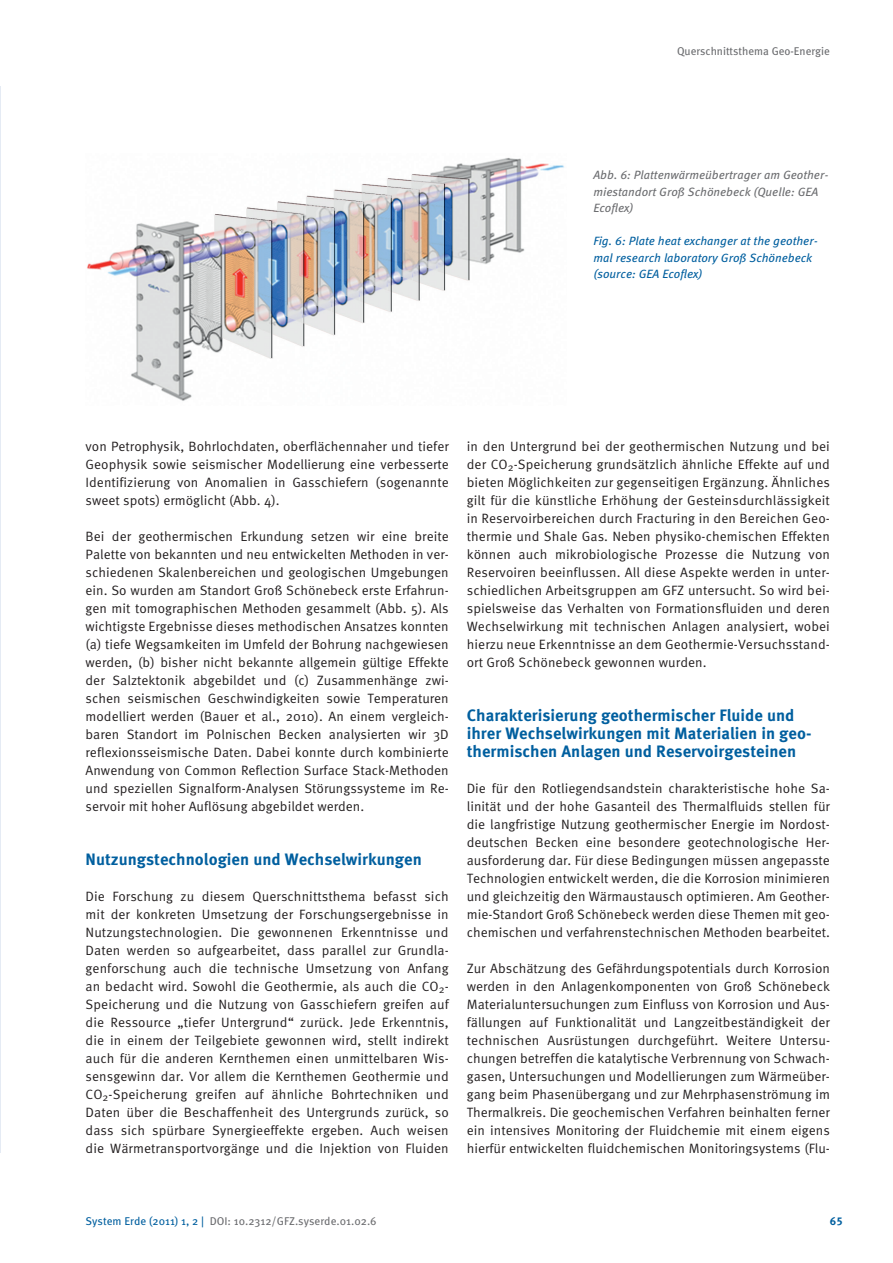
<style>
.page{position:relative;width:893px;height:1263px;background:#fff}
.page>*{position:absolute;margin:0;border:0;box-sizing:border-box;transform-origin:0 0}
.t1{font:700 16.5px/18px "Meta Pro";color:#005f9f}
.t2{font:13.5px/18px "Meta Pro";color:#231f20;text-align:justify}
.t3{font:italic 12px/16.5px "Meta Pro";color:#005f9f}
.t4{font:italic 12px/16.5px "Meta Pro";color:#6c6d70}
.t5{font:11.25px "Meta Pro";color:#6c6d70}
.t6{font:11.25px "Meta";color:#6c6d70}
.t7{font:700 11.25px "Meta Pro";color:#005f9f}
.s1{color:#005f9f}
</style>
<div class="page">
<hr style="left:0;top:86px;width:1px;height:1067px;background:#e5ebf4">
<img style="left:87px;top:157px;width:477px;height:244px">
<p class="t6" style="left:677px;top:44px;width:154px">Querschnittsthema Geo-Energie</p>
<p class="t4" style="left:593px;top:167px;width:237px">Abb. 6: Plattenwärmeübertrager am Geother&shy;miestandort Groß Schönebeck (Quelle: GEA<br>Ecoflex)</p>
<p class="t3" style="left:593px;top:233px;width:226px">Fig. 6: Plate heat exchanger at the geother&shy;mal research laboratory Groß Schönebeck (source: GEA Ecoflex)</p>
<p class="t2" style="left:86px;top:437px;width:365px">von Petrophysik, Bohrlochdaten, oberflächennaher und tiefer Geophysik sowie seismischer Modellierung eine verbesserte Identifizierung von Anomalien in Gasschiefern (sogenannte sweet spots) ermöglicht (Abb. 4).</p>
<p class="t2" style="left:86px;top:527px;width:365px">Bei der geothermischen Erkundung setzen wir eine breite Palette von bekannten und neu entwickelten Methoden in ver&shy;schiedenen Skalenbereichen und geologischen Umgebungen ein. So wurden am Standort Groß Schönebeck erste Erfahrun&shy;gen mit tomographischen Methoden gesammelt (Abb. 5). Als wichtigste Ergebnisse dieses methodischen Ansatzes konnten (a) tiefe Wegsamkeiten im Umfeld der Bohrung nachgewiesen werden, (b) bisher nicht bekannte allgemein gültige Effekte der Salztektonik abgebildet und (c) Zusammenhänge zwi&shy;schen seismischen Geschwindigkeiten sowie Temperaturen modelliert werden (Bauer et al., 2010). An einem vergleich&shy;baren Standort im Polnischen Becken analysierten wir 3D reflexionsseismische Daten. Dabei konnte durch kombinierte Anwendung von Common Reflection Surface Stack-Methoden und speziellen Signalform-Analysen Störungssysteme im Re&shy;servoir mit hoher Auflösung abgebildet werden.</p>
<p class="t1" style="left:86px;top:850px;width:338px">Nutzungstechnologien und Wechselwirkungen</p>
<p class="t2" style="left:86px;top:887px;width:365px">Die Forschung zu diesem Querschnittsthema befasst sich mit der konkreten Umsetzung der Forschungsergebnisse in Nutzungstechnologien. Die gewonnenen Erkenntnisse und Daten werden so aufgearbeitet, dass parallel zur Grundla&shy;genforschung auch die technische Umsetzung von Anfang an bedacht wird. Sowohl die Geothermie, als auch die CO<sub>2</sub>- Speicherung und die Nutzung von Gasschiefern greifen auf die Ressource „tiefer Untergrund“ zurück. Jede Erkenntnis, die in einem der Teilgebiete gewonnen wird, stellt indirekt auch für die anderen Kernthemen einen unmittelbaren Wis&shy;sensgewinn dar. Vor allem die Kernthemen Geothermie und CO<sub>2</sub>-Speicherung greifen auf ähnliche Bohrtechniken und Daten über die Beschaffenheit des Untergrunds zurück, so dass sich spürbare Synergieeffekte ergeben. Auch weisen die Wärmetransportvorgänge und die Injektion von Fluiden</p>
<p class="t2" style="left:467px;top:437px;width:365px">in den Untergrund bei der geothermischen Nutzung und bei der CO<sub>2</sub>-Speicherung grundsätzlich ähnliche Effekte auf und bieten Möglichkeiten zur gegenseitigen Ergänzung. Ähnliches gilt für die künstliche Erhöhung der Gesteinsdurchlässigkeit in Reservoirbereichen durch Fracturing in den Bereichen Geo&shy;thermie und Shale Gas. Neben physiko-chemischen Effekten können auch mikrobiologische Prozesse die Nutzung von Reservoiren beeinflussen. All diese Aspekte werden in unter&shy;schiedlichen Arbeitsgruppen am GFZ untersucht. So wird bei&shy;spielsweise das Verhalten von Formationsfluiden und deren Wechselwirkung mit technischen Anlagen analysiert, wobei hierzu neue Erkenntnisse an dem Geothermie-Versuchsstand&shy;ort Groß Schönebeck gewonnen wurden.</p>
<p class="t1" style="left:467px;top:706px;width:346px">Charakterisierung geothermischer Fluide und ihrer Wechselwirkungen mit Materialien in geo&shy;thermischen Anlagen und Reservoirgesteinen</p>
<p class="t2" style="left:467px;top:779px;width:365px">Die für den Rotliegendsandstein charakteristische hohe Sa&shy;linität und der hohe Gasanteil des Thermalfluids stellen für die langfristige Nutzung geothermischer Energie im Nordost&shy;deutschen Becken eine besondere geotechnologische Her&shy;ausforderung dar. Für diese Bedingungen müssen angepasste Technologien entwickelt werden, die die Korrosion minimieren und gleichzeitig den Wärmaustausch optimieren. Am Geother&shy;mie-Standort Groß Schönebeck werden diese Themen mit geo&shy;chemischen und verfahrenstechnischen Methoden bearbeitet.</p>
<p class="t2" style="left:467px;top:959px;width:365px">Zur Abschätzung des Gefährdungspotentials durch Korrosion werden in den Anlagenkomponenten von Groß Schönebeck Materialuntersuchungen zum Einfluss von Korrosion und Aus&shy;fällungen auf Funktionalität und Langzeitbeständigkeit der technischen Ausrüstungen durchgeführt. Weitere Untersu&shy;chungen betreffen die katalytische Verbrennung von Schwach&shy;gasen, Untersuchungen und Modellierungen zum Wärmeüber&shy;gang beim Phasenübergang und zur Mehrphasenströmung im Thermalkreis. Die geochemischen Verfahren beinhalten ferner ein intensives Monitoring der Fluidchemie mit einem eigens hierfür entwickelten fluidchemischen Monitoringsystems (Flu-</p>
<p class="t5" style="left:86px;top:1214px;width:293px"><span class="s1">System Erde (2011) 1, 2 |</span> DOI: 10.2312/GFZ.syserde.01.02.6</p>
<p class="t7" style="left:830px;top:1214px;width:14px">65</p>
</div>
